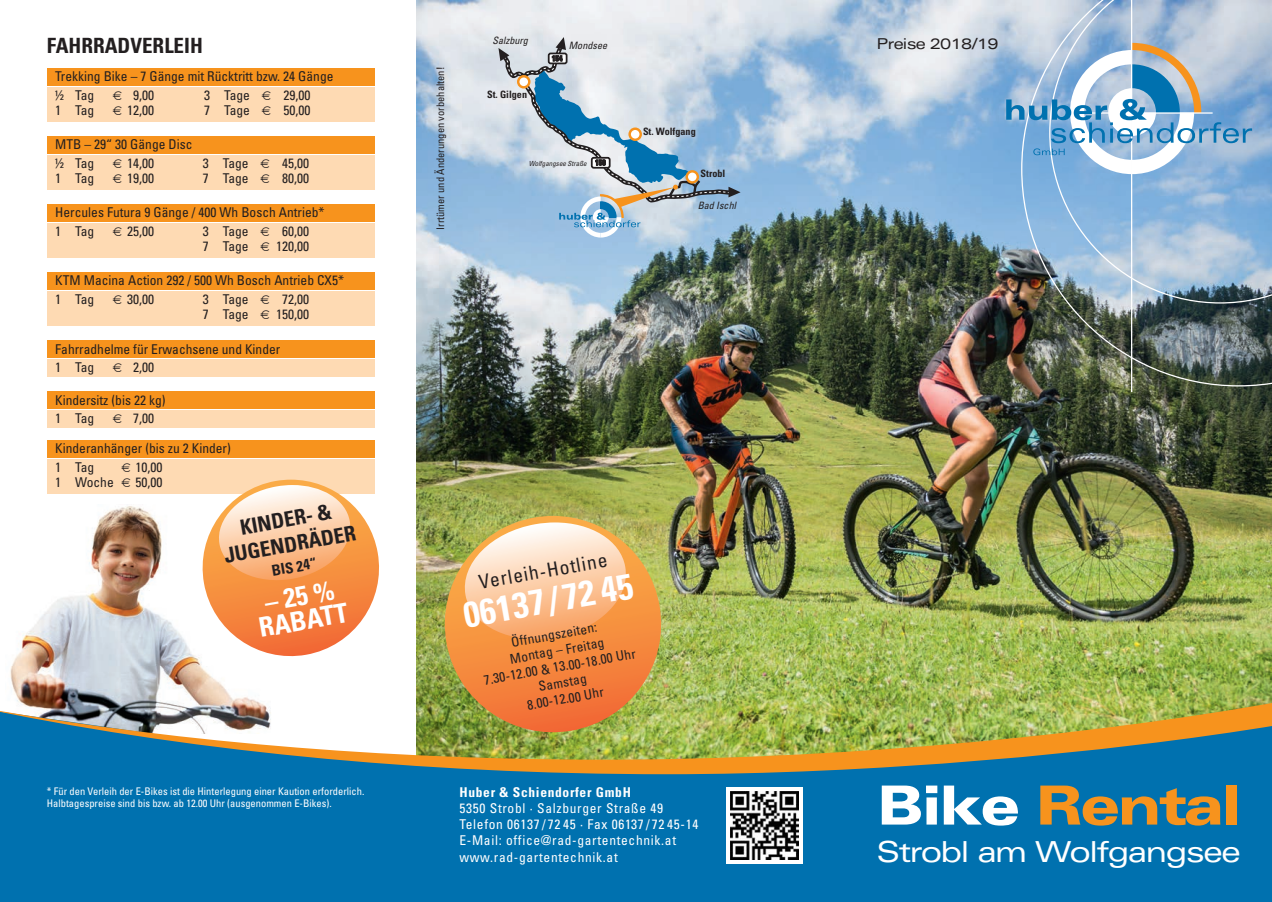
<style>
.page{position:relative;width:1272px;height:902px;background:#fff}
.page>*{position:absolute;margin:0;border:0;box-sizing:border-box;transform-origin:0 0}
.t1{font:900 expanded 54px "Univers";letter-spacing:-.05em;color:#f7931d}
.t2{font:700 condensed 36px "Univers";color:#fff}
.t3{font:expanded 28.95px "Univers";letter-spacing:-.05em;color:#fff}
.t4{font:700 condensed 27px/24px "Univers";color:#fff;text-align:center}
.t5{font:700 condensed 21px/25.2px "Univers";color:#231f20;text-align:center}
.t6{font:condensed 19.5px "Univers";color:#231f20}
.t7{font:expanded 15px "Univers";letter-spacing:-.05em;color:#231f20}
.t8{font:700 condensed 15px "Univers";color:#231f20}
.t9{font:condensed 13.5px/16.2px "Univers";color:#231f20;text-align:center}
.t10{font:condensed 13.5px/16.2px "Univers";letter-spacing:.05em;color:#fff}
.t11{font:700 condensed 13.5px "Univers";letter-spacing:.05em;color:#fff}
.t12{font:condensed 10.5px/12.6px "Univers";color:#fff}
.t13{font:condensed 10.5px "Univers";color:#231f20}
.t14{font:700 condensed 10.2px "Univers";color:#231f20}
.t15{font:italic condensed 10.2px "Univers";color:#231f20}
.t16{font:700 condensed 7.95px "Univers";color:#231f20}
.t17{font:italic condensed 7.05px "Univers";color:#231f20}
.s1{color:#fff}
</style>
<div class="page">
<img style="left:10px;top:506px;width:246px;height:195px">
<img style="left:417px;top:0;width:854px;height:701px">
<img style="left:1020px;top:0;width:251px;height:387px">
<hr style="left:1130px;top:0;width:2px;height:392px;background:#fff">
<svg style="left:1006px;top:43px;width:245px;height:131px;background:#96b8d5"></svg>
<svg style="left:498px;top:37px;width:242px;height:200px;background:#acc4d7"></svg>
<svg style="left:436px;top:516px;width:234px;height:185px;background:#d59646"></svg>
<svg style="left:460px;top:522px;width:170px;height:123px;background:#f4c08d"></svg>
<div style="left:47px;top:68px;width:327px;height:17px;background:#f7931d"></div>
<div style="left:47px;top:87px;width:327px;height:34px;background:#fedab3"></div>
<div style="left:47px;top:359px;width:327px;height:17px;background:#fedab3"></div>
<div style="left:47px;top:459px;width:327px;height:34px;background:#fedab3"></div>
<div style="left:47px;top:136px;width:327px;height:17px;background:#f7931d"></div>
<div style="left:47px;top:204px;width:327px;height:17px;background:#f7931d"></div>
<div style="left:47px;top:272px;width:327px;height:17px;background:#f7931d"></div>
<div style="left:47px;top:340px;width:327px;height:17px;background:#f7931d"></div>
<div style="left:47px;top:440px;width:327px;height:17px;background:#f7931d"></div>
<div style="left:47px;top:155px;width:327px;height:34px;background:#fedab3"></div>
<div style="left:47px;top:223px;width:327px;height:34px;background:#fedab3"></div>
<div style="left:47px;top:291px;width:327px;height:34px;background:#fedab3"></div>
<div style="left:47px;top:410px;width:327px;height:17px;background:#fedab3"></div>
<div style="left:47px;top:391px;width:327px;height:17px;background:#f7931d"></div>
<svg style="left:195px;top:479px;width:184px;height:184px"></svg>
<div style="left:0;top:774px;width:1271px;height:127px;background:#0071af"></div>
<img style="left:0;top:701px;width:1271px;height:73px">
<svg style="left:726px;top:787px;width:76px;height:76px"></svg>
<img style="left:731px;top:791px;width:67px;height:68px">
<h3 class="t5" style="left:47px;top:34px;width:157px">FAHRRADVERLEIH</h3>
<p class="t9" style="left:55px;top:68px;width:280px">Trekking Bike – 7 Gänge mit Rücktritt bzw. 24 Gänge</p>
<p class="t9" style="left:55px;top:87px;width:41px">½ Tag</p>
<p class="t9" style="left:133px;top:87px;width:22px">9,00</p>
<p class="t9" style="left:55px;top:102px;width:41px">1 Tag</p>
<p class="t9" style="left:127px;top:102px;width:28px">12,00</p>
<p class="t9" style="left:55px;top:136px;width:139px">MTB – 29“ 30 Gänge Disc</p>
<p class="t9" style="left:55px;top:155px;width:41px">½ Tag</p>
<p class="t9" style="left:127px;top:155px;width:28px">14,00</p>
<p class="t9" style="left:55px;top:170px;width:41px">1 Tag</p>
<p class="t9" style="left:127px;top:170px;width:28px">19,00</p>
<p class="t9" style="left:204px;top:87px;width:47px">3 Tage</p>
<p class="t9" style="left:284px;top:87px;width:28px">29,00</p>
<p class="t9" style="left:204px;top:102px;width:47px">7 Tage</p>
<p class="t9" style="left:283px;top:102px;width:28px">50,00</p>
<p class="t9" style="left:203px;top:155px;width:47px">3 Tage</p>
<p class="t9" style="left:282px;top:155px;width:28px">45,00</p>
<p class="t9" style="left:203px;top:170px;width:47px">7 Tage</p>
<p class="t9" style="left:282px;top:170px;width:28px">80,00</p>
<p class="t9" style="left:55px;top:204px;width:271px">Hercules Futura 9 Gänge / 400 Wh Bosch Antrieb*</p>
<p class="t9" style="left:55px;top:223px;width:41px">1 Tag</p>
<p class="t9" style="left:127px;top:223px;width:28px">25,00</p>
<p class="t9" style="left:203px;top:223px;width:47px">3 Tage</p>
<p class="t9" style="left:282px;top:223px;width:28px">60,00</p>
<p class="t9" style="left:203px;top:238px;width:47px">7 Tage</p>
<p class="t9" style="left:276px;top:238px;width:34px">120,00</p>
<p class="t9" style="left:55px;top:272px;width:290px">KTM Macina Action 292 / 500 Wh Bosch Antrieb CX5*</p>
<p class="t9" style="left:55px;top:291px;width:41px">1 Tag</p>
<p class="t9" style="left:127px;top:291px;width:28px">30,00</p>
<p class="t9" style="left:203px;top:291px;width:47px">3 Tage</p>
<p class="t9" style="left:282px;top:291px;width:28px">72,00</p>
<p class="t9" style="left:203px;top:306px;width:47px">7 Tage</p>
<p class="t9" style="left:276px;top:306px;width:34px">150,00</p>
<p class="t9" style="left:55px;top:341px;width:226px">Fahrradhelme für Erwachsene und Kinder</p>
<p class="t9" style="left:55px;top:359px;width:41px">1 Tag</p>
<p class="t9" style="left:133px;top:359px;width:22px">2,00</p>
<p class="t9" style="left:55px;top:390px;width:112px;line-height:18.8px;text-align:left">Kindersitz (bis 22 kg)<br>1 Tag</p>
<p class="t9" style="left:133px;top:410px;width:22px">7,00</p>
<p class="t9" style="left:55px;top:440px;width:177px">Kinderanhänger (bis zu 2 Kinder)</p>
<p class="t9" style="left:55px;top:459px;width:41px">1 Tag</p>
<p class="t9" style="left:136px;top:459px;width:28px">10,00</p>
<p class="t9" style="left:55px;top:474px;width:60px">1 Woche</p>
<p class="t9" style="left:136px;top:474px;width:28px">50,00</p>
<h3 class="t5" style="left:218px;top:518px;width:135px;rotate:-10deg">KINDER- &amp;<br>JUGENDRÄDER</h3>
<p class="t8" style="left:270px;top:562px;width:46px;rotate:-10deg">BIS 24“</p>
<h3 class="t4" style="left:253px;top:592px;width:91px;rotate:-10deg">– 25 %<br>RABATT</h3>
<p class="t13" style="left:434px;top:230px;width:164px;rotate:-90deg">Irrtümer und Änderungen vorbehalten!</p>
<p class="t15" style="left:492px;top:37px;width:37px">Salzburg</p>
<p class="t14" style="left:487px;top:90px;width:42px">St. Gilgen</p>
<p class="t15" style="left:569px;top:41px;width:40px">Mondsee</p>
<p class="t16" style="left:552px;top:55px;width:12px">154</p>
<p class="t17" style="left:529px;top:160px;width:59px">Wolfgangsee Straße</p>
<p class="t16" style="left:595px;top:160px;width:12px">158</p>
<p class="t14" style="left:643px;top:127px;width:54px">St. Wolfgang</p>
<p class="t14" style="left:700px;top:170px;width:26px">Strobl</p>
<p class="t15" style="left:697px;top:202px;width:40px">Bad Ischl</p>
<h3 class="t6" style="left:477px;top:571px;width:131px;rotate:-10deg">Verleih-Hotline</h3>
<h2 class="t2" style="left:460px;top:594px;width:173px;rotate:-10deg">06137/72 45</h2>
<p class="t9" style="left:477px;top:640px;width:155px;rotate:-10deg">Öffnungszeiten:<br>Montag – Freitag<br>7.30-12.00 &amp; 13.00-18.00 Uhr<br>Samstag<br>8.00-12.00 Uhr</p>
<p class="t7" style="left:876px;top:38px;width:124px">Preise 2018/19</p>
<p class="t12" style="left:47px;top:784px;width:319px">* Für den Verleih der E-Bikes ist die Hinterlegung einer Kaution erforderlich.<br>Halbtagespreise sind bis bzw. ab 12.00 Uhr (ausgenommen E-Bikes).</p>
<h1 class="t1" style="left:876px;top:785px;width:367px"><span class="s1">Bike</span> Rental</h1>
<h3 class="t3" style="left:876px;top:841px;width:366px">Strobl am Wolfgangsee</h3>
<p class="t11" style="left:459px;top:784px;width:173px">Huber &amp; Schiendorfer GmbH</p>
<p class="t10" style="left:459px;top:800px;width:240px">5350 Strobl · Salzburger Straße 49<br>Telefon 06137/72 45 · Fax 06137/72 45-14<br>E-Mail: office@rad-gartentechnik.at www.rad-gartentechnik.at</p>
</div>
